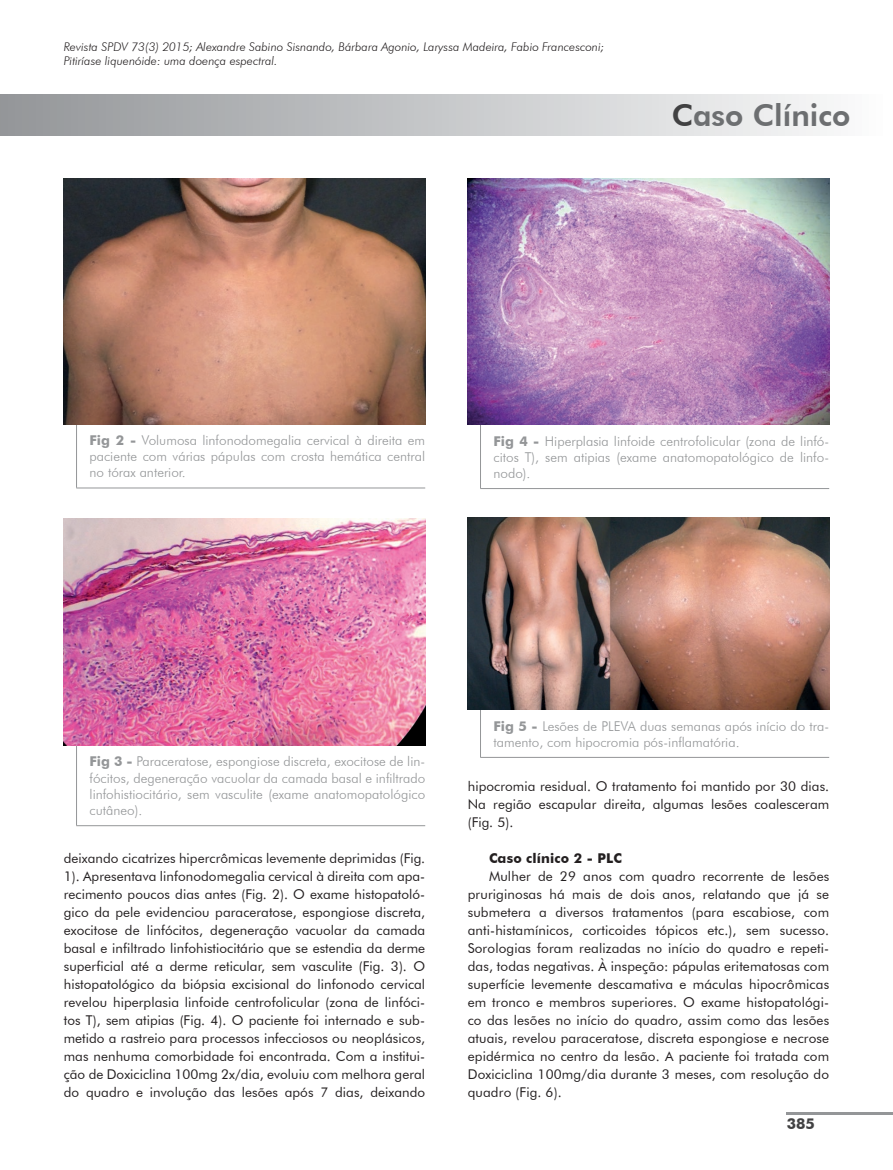
<style>
.page{position:relative;width:893px;height:1170px;background:#fff}
.page>*{position:absolute;margin:0;border:0;box-sizing:border-box;transform-origin:0 0}
.t1{font:800 30px "Futura BT";color:#6d6f71}
.t2{font:700 15px "Futura BT";color:#414142}
.t3{font:13.5px/18px "Futura BT";letter-spacing:.005em;color:#231f20;text-align:justify}
.t4{font:300 13.5px/16.2px "Futura BT";color:#949698;text-align:justify}
.t5{font:700 13.5px "Futura BT";letter-spacing:.01em;color:#231f20}
.t6{font:italic 300 12px/14.4px "Futura BT";color:#231f20}
.s1{color:#414142}
.s2{font-weight:700}
</style>
<div class="page">
<div style="left:0;top:94px;width:893px;height:41px;background:linear-gradient(to right,#939598,#fcfdfd)"></div>
<hr style="left:787px;top:1111px;width:106px;height:3px;background:#949698">
<hr style="left:76px;top:424px;width:1px;height:63px;background:#949698">
<hr style="left:76px;top:487px;width:349px;height:1px;background:#949698">
<img style="left:64px;top:179px;width:361px;height:245px">
<hr style="left:76px;top:745px;width:1px;height:80px;background:#949698">
<hr style="left:76px;top:825px;width:349px;height:1px;background:#949698">
<img style="left:64px;top:518px;width:361px;height:227px">
<hr style="left:480px;top:424px;width:1px;height:64px;background:#949698">
<hr style="left:480px;top:488px;width:349px;height:1px;background:#949698">
<img style="left:468px;top:179px;width:361px;height:245px">
<hr style="left:480px;top:709px;width:1px;height:48px;background:#949698">
<hr style="left:480px;top:757px;width:349px;height:1px;background:#949698">
<img style="left:468px;top:518px;width:361px;height:191px">
<p class="t6" style="left:64px;top:39px;width:542px">Revista SPDV 73(3) 2015; Alexandre Sabino Sisnando, Bárbara Agonio, Laryssa Madeira, Fabio Francesconi;<br>Pitiríase liquenóide: uma doença espectral.</p>
<h1 class="t1" style="left:672px;top:97px;width:180px"><span class="s1">C</span>aso Clínico</h1>
<p class="t4" style="left:90px;top:432px;width:337px"><span class="s2">Fig 2 -</span> Volumosa linfonodomegalia cervical à direita em paciente com várias pápulas com crosta hemática central no tórax anterior.</p>
<p class="t4" style="left:493px;top:432px;width:337px"><span class="s2">Fig 4 -</span> Hiperplasia linfoide centrofolicular (zona de linfó&shy;citos T), sem atipias (exame anatomopatológico de linfo&shy;nodo).</p>
<p class="t4" style="left:90px;top:753px;width:337px"><span class="s2">Fig 3 -</span> Paraceratose, espongiose discreta, exocitose de lin&shy;fócitos, degeneração vacuolar da camada basal e infiltrado linfohistiocitário, sem vasculite (exame anatomopatológico cutâneo).</p>
<p class="t3" style="left:64px;top:849px;width:363px">deixando cicatrizes hipercrômicas levemente deprimidas (Fig.<br>1). Apresentava linfonodomegalia cervical à direita com apa&shy;recimento poucos dias antes (Fig. 2). O exame histopatoló&shy;gico da pele evidenciou paraceratose, espongiose discreta, exocitose de linfócitos, degeneração vacuolar da camada basal e infiltrado linfohistiocitário que se estendia da derme superficial até a derme reticular, sem vasculite (Fig. 3). O histopatológico da biópsia excisional do linfonodo cervical revelou hiperplasia linfoide centrofolicular (zona de linfóci&shy;tos T), sem atipias (Fig. 4). O paciente foi internado e sub&shy;metido a rastreio para processos infecciosos ou neoplásicos, mas nenhuma comorbidade foi encontrada. Com a institui&shy;ção de Doxiciclina 100mg 2x/dia, evoluiu com melhora geral do quadro e involução das lesões após 7 dias, deixando</p>
<p class="t4" style="left:493px;top:717px;width:337px"><span class="s2">Fig 5 -</span> Lesões de PLEVA duas semanas após início do tra&shy;tamento, com hipocromia pós-inflamatória.</p>
<p class="t3" style="left:468px;top:777px;width:363px">hipocromia residual. O tratamento foi mantido por 30 dias.<br>Na região escapular direita, algumas lesões coalesceram (Fig. 5).</p>
<p class="t5" style="left:489px;top:850px;width:134px">Caso clínico 2 - PLC</p>
<p class="t3" style="left:468px;top:867px;width:363px;text-indent:21px">Mulher de 29 anos com quadro recorrente de lesões pruriginosas há mais de dois anos, relatando que já se submetera a diversos tratamentos (para escabiose, com anti-histamínicos, corticoides tópicos etc.), sem sucesso.<br>Sorologias foram realizadas no início do quadro e repeti&shy;das, todas negativas. À inspeção: pápulas eritematosas com superfície levemente descamativa e máculas hipocrômicas em tronco e membros superiores. O exame histopatológi&shy;co das lesões no início do quadro, assim como das lesões atuais, revelou paraceratose, discreta espongiose e necrose epidérmica no centro da lesão. A paciente foi tratada com Doxiciclina 100mg/dia durante 3 meses, com resolução do quadro (Fig. 6).</p>
<p class="t2" style="left:787px;top:1114px;width:30px">385</p>
</div>
